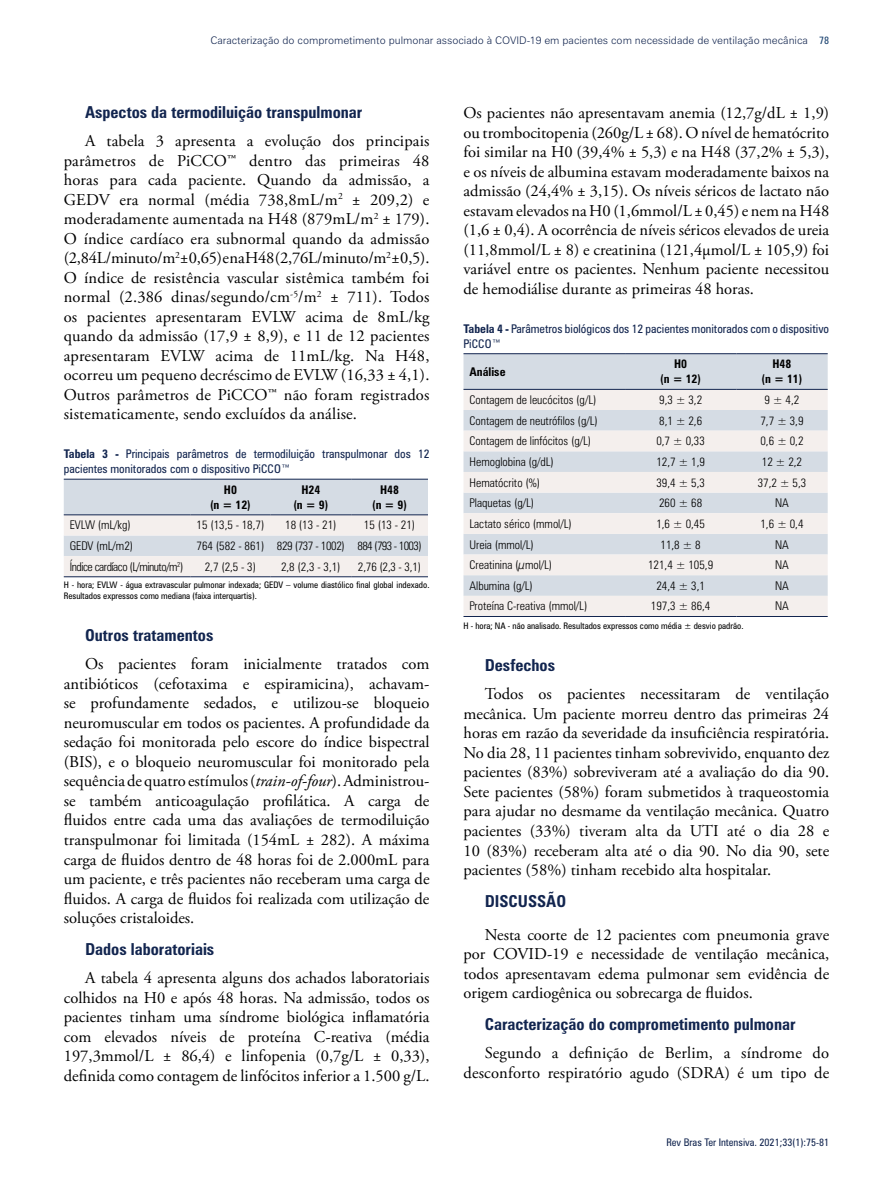
<style>
.page{position:relative;width:893px;height:1191px;background:#fff}
.page>*{position:absolute;margin:0;border:0;box-sizing:border-box;transform-origin:0 0}
.t1{font:16.5px/19.5px "Adobe Garamond Pro";color:#000;text-align:justify}
.t2{font:700 condensed 16.5px "Zurich BT";color:#12254f}
.t3{font:300 condensed 12px "Zurich BT";color:#000}
.t4{font:condensed 12px/15px "Zurich BT";color:#12254f}
.t5{font:700 condensed 12px/15px "Zurich BT";color:#000;text-align:center}
.t6{font:300 condensed 12px "Zurich BT";letter-spacing:-.03em;color:#000}
.t7{font:300 condensed 12px "Zurich BT";letter-spacing:-.04em;color:#000}
.t8{font:300 10.5px "Zurich BT";color:#12254f}
.t9{font:condensed 10.5px "Zurich BT";color:#12254f}
.t10{font:condensed 9px/10.8px "Zurich BT";color:#000}
.s1{font-weight:400;font-stretch:condensed;color:#163f6d}
.s2{font-weight:700}
.s3{font-style:italic}
</style>
<div class="page">
<svg style="left:64px;top:480px;width:364px;height:96px;background:#e1e3e7"></svg>
<hr style="left:64px;top:479px;width:126px;height:1px;background:#12254f">
<hr style="left:190px;top:479px;width:80px;height:1px;background:#12254f">
<hr style="left:270px;top:479px;width:81px;height:1px;background:#12254f">
<hr style="left:351px;top:479px;width:77px;height:1px;background:#12254f">
<hr style="left:64px;top:514px;width:126px;height:1px;background:#12254f">
<hr style="left:190px;top:514px;width:80px;height:1px;background:#12254f">
<hr style="left:270px;top:514px;width:81px;height:1px;background:#12254f">
<hr style="left:351px;top:514px;width:77px;height:1px;background:#12254f">
<hr style="left:64px;top:576px;width:126px;height:1px;background:#12254f">
<hr style="left:190px;top:576px;width:80px;height:1px;background:#12254f">
<hr style="left:270px;top:576px;width:81px;height:1px;background:#12254f">
<hr style="left:351px;top:576px;width:77px;height:1px;background:#12254f">
<div style="left:463px;top:354px;width:365px;height:35px;background:#d5dce4"></div>
<svg style="left:463px;top:390px;width:365px;height:226px;background:#e6e6e9"></svg>
<hr style="left:463px;top:353px;width:162px;height:1px;background:#12254f">
<hr style="left:625px;top:353px;width:111px;height:1px;background:#12254f">
<hr style="left:736px;top:353px;width:92px;height:1px;background:#12254f">
<hr style="left:463px;top:389px;width:162px;height:1px;background:#12254f">
<hr style="left:625px;top:389px;width:111px;height:1px;background:#12254f">
<hr style="left:736px;top:389px;width:92px;height:1px;background:#12254f">
<hr style="left:463px;top:616px;width:162px;height:1px;background:#12254f">
<hr style="left:625px;top:616px;width:111px;height:1px;background:#12254f">
<hr style="left:736px;top:616px;width:92px;height:1px;background:#12254f">
<p class="t8" style="left:211px;top:34px;width:620px">Caracterização do comprometimento pulmonar associado à COVID-19 em pacientes com necessidade de ventilação mecânica <span class="s1">78</span></p>
<p class="t2" style="left:85px;top:102px;width:279px">Aspectos da termodiluição transpulmonar</p>
<p class="t1" style="left:64px;top:132px;width:367px;text-indent:21px">A tabela 3 apresenta a evolução dos principais parâmetros de PiCCO™ dentro das primeiras 48 horas para cada paciente. Quando da admissão, a GEDV era normal (média 738,8mL/m<sup>2</sup> ± 209,2) e moderadamente aumentada na H48 (879mL/m<sup>2</sup> ± 179).<br>O índice cardíaco era subnormal quando da admissão (2,84L/minuto/m<sup>2</sup> ± 0,65) e na H48 (2,76L/minuto/m<sup>2</sup> ± 0,5).<br>O índice de resistência vascular sistêmica também foi normal (2.386 dinas/segundo/cm<sup>-5</sup>/m<sup>2</sup> ± 711). Todos os pacientes apresentaram EVLW acima de 8mL/kg quando da admissão (17,9 ± 8,9), e 11 de 12 pacientes apresentaram EVLW acima de 11mL/kg. Na H48, ocorreu um pequeno decréscimo de EVLW (16,33 ± 4,1).<br>Outros parâmetros de PiCCO™ não foram registrados sistematicamente, sendo excluídos da análise.</p>
<p class="t4" style="left:64px;top:446px;width:367px"><span class="s2">Tabela 3 -</span> Principais parâmetros de termodiluição transpulmonar dos 12 pacientes monitorados com o dispositivo PiCCO™</p>
<p class="t5" style="left:210px;top:482px;width:42px">H0<br>(n = 12)</p>
<p class="t5" style="left:293px;top:482px;width:36px">H24<br>(n = 9)</p>
<p class="t5" style="left:372px;top:482px;width:36px">H48<br>(n = 9)</p>
<p class="t3" style="left:70px;top:518px;width:63px">EVLW (mL/kg)</p>
<p class="t3" style="left:197px;top:518px;width:69px">15 (13,5 - 18,7)</p>
<p class="t3" style="left:285px;top:518px;width:53px">18 (13 - 21)</p>
<p class="t3" style="left:364px;top:518px;width:53px">15 (13 - 21)</p>
<p class="t3" style="left:70px;top:538px;width:65px">GEDV (mL/m2)</p>
<p class="t6" style="left:197px;top:538px;width:227px">764 (582 - 861) 829 (737 - 1002) 884 (793 - 1003)</p>
<p class="t7" style="left:70px;top:559px;width:115px">Índice cardíaco (L/minuto/m<sup>2</sup>)</p>
<p class="t3" style="left:205px;top:559px;width:53px">2,7 (2,5 - 3)</p>
<p class="t3" style="left:281px;top:559px;width:61px">2,8 (2,3 - 3,1)</p>
<p class="t3" style="left:358px;top:559px;width:65px">2,76 (2,3 - 3,1)</p>
<p class="t10" style="left:64px;top:579px;width:367px">H - hora; EVLW - água extravascular pulmonar indexada; GEDV – volume diastólico final global indexado.<br>Resultados expressos como mediana (faixa interquartis).</p>
<p class="t2" style="left:85px;top:625px;width:130px">Outros tratamentos</p>
<p class="t1" style="left:64px;top:655px;width:367px;text-indent:21px">Os pacientes foram inicialmente tratados com antibióticos (cefotaxima e espiramicina), achavam&shy;se profundamente sedados, e utilizou-se bloqueio neuromuscular em todos os pacientes. A profundidade da sedação foi monitorada pelo escore do índice bispectral (BIS), e o bloqueio neuromuscular foi monitorado pela sequência de quatro estímulos (<span class="s3">train-of-four</span>). Administrou&shy;se também anticoagulação profilática. A carga de fluidos entre cada uma das avaliações de termodiluição transpulmonar foi limitada (154mL ± 282). A máxima carga de fluidos dentro de 48 horas foi de 2.000mL para um paciente, e três pacientes não receberam uma carga de fluidos. A carga de fluidos foi realizada com utilização de soluções cristaloides.</p>
<p class="t2" style="left:85px;top:939px;width:131px">Dados laboratoriais</p>
<p class="t1" style="left:64px;top:969px;width:367px;text-indent:21px">A tabela 4 apresenta alguns dos achados laboratoriais colhidos na H0 e após 48 horas. Na admissão, todos os pacientes tinham uma síndrome biológica inflamatória com elevados níveis de proteína C-reativa (média 197,3mmol/L ± 86,4) e linfopenia (0,7g/L ± 0,33), definida como contagem de linfócitos inferior a 1.500 g/L.</p>
<p class="t1" style="left:463px;top:104px;width:367px">Os pacientes não apresentavam anemia (12,7g/dL ± 1,9) ou trombocitopenia (260g/L ± 68). O nível de hematócrito foi similar na H0 (39,4% ± 5,3) e na H48 (37,2% ± 5,3), e os níveis de albumina estavam moderadamente baixos na admissão (24,4% ± 3,15). Os níveis séricos de lactato não estavam elevados na H0 (1,6mmol/L ± 0,45) e nem na H48 (1,6 ± 0,4). A ocorrência de níveis séricos elevados de ureia (11,8mmol/L ± 8) e creatinina (121,4µmol/L ± 105,9) foi variável entre os pacientes. Nenhum paciente necessitou de hemodiálise durante as primeiras 48 horas.</p>
<p class="t4" style="left:463px;top:321px;width:367px"><span class="s2">Tabela 4 -</span> Parâmetros biológicos dos 12 pacientes monitorados com o dispositivo<br>PiCCO™</p>
<p class="t5" style="left:469px;top:364px;width:38px">Análise</p>
<p class="t5" style="left:660px;top:356px;width:42px">H0<br>(n = 12)</p>
<p class="t5" style="left:761px;top:356px;width:42px">H48<br>(n = 11)</p>
<p class="t3" style="left:469px;top:392px;width:128px">Contagem de leucócitos (g/L)</p>
<p class="t3" style="left:659px;top:392px;width:45px">9,3 ± 3,2</p>
<p class="t3" style="left:765px;top:392px;width:36px">9 ± 4,2</p>
<p class="t3" style="left:469px;top:413px;width:130px">Contagem de neutrófilos (g/L)</p>
<p class="t3" style="left:659px;top:413px;width:45px">8,1 ± 2,6</p>
<p class="t3" style="left:760px;top:413px;width:45px">7,7 ± 3,9</p>
<p class="t3" style="left:469px;top:434px;width:123px">Contagem de linfócitos (g/L)</p>
<p class="t3" style="left:656px;top:434px;width:50px">0,7 ± 0,33</p>
<p class="t3" style="left:760px;top:434px;width:45px">0,6 ± 0,2</p>
<p class="t3" style="left:469px;top:454px;width:86px">Hemoglobina (g/dL)</p>
<p class="t3" style="left:656px;top:454px;width:50px">12,7 ± 1,9</p>
<p class="t3" style="left:762px;top:454px;width:42px">12 ± 2,2</p>
<p class="t3" style="left:469px;top:475px;width:72px">Hematócrito (%)</p>
<p class="t3" style="left:656px;top:475px;width:50px">39,4 ± 5,3</p>
<p class="t3" style="left:758px;top:475px;width:50px">37,2 ± 5,3</p>
<p class="t3" style="left:469px;top:496px;width:66px">Plaquetas (g/L)</p>
<p class="t3" style="left:659px;top:496px;width:45px">260 ± 68</p>
<p class="t3" style="left:775px;top:496px;width:15px">NA</p>
<p class="t3" style="left:469px;top:516px;width:104px">Lactato sérico (mmol/L)</p>
<p class="t3" style="left:656px;top:516px;width:50px">1,6 ± 0,45</p>
<p class="t3" style="left:760px;top:516px;width:45px">1,6 ± 0,4</p>
<p class="t3" style="left:469px;top:537px;width:66px">Ureia (mmol/L)</p>
<p class="t3" style="left:660px;top:537px;width:42px">11,8 ± 8</p>
<p class="t3" style="left:775px;top:537px;width:15px">NA</p>
<p class="t3" style="left:469px;top:557px;width:84px">Creatinina (µmol/L)</p>
<p class="t3" style="left:648px;top:557px;width:67px">121,4 ± 105,9</p>
<p class="t3" style="left:775px;top:557px;width:15px">NA</p>
<p class="t3" style="left:469px;top:578px;width:65px">Albumina (g/L)</p>
<p class="t3" style="left:656px;top:578px;width:50px">24,4 ± 3,1</p>
<p class="t3" style="left:775px;top:578px;width:15px">NA</p>
<p class="t3" style="left:469px;top:599px;width:119px">Proteína C-reativa (mmol/L)</p>
<p class="t3" style="left:651px;top:599px;width:61px">197,3 ± 86,4</p>
<p class="t3" style="left:775px;top:599px;width:15px">NA</p>
<p class="t10" style="left:463px;top:620px;width:281px">H - hora; NA - não analisado. Resultados expressos como média ± desvio padrão.</p>
<p class="t2" style="left:485px;top:655px;width:72px">Desfechos</p>
<p class="t1" style="left:463px;top:685px;width:367px;text-indent:21px">Todos os pacientes necessitaram de ventilação mecânica. Um paciente morreu dentro das primeiras 24 horas em razão da severidade da insuficiência respiratória.<br>No dia 28, 11 pacientes tinham sobrevivido, enquanto dez pacientes (83%) sobreviveram até a avaliação do dia 90.<br>Sete pacientes (58%) foram submetidos à traqueostomia para ajudar no desmame da ventilação mecânica. Quatro pacientes (33%) tiveram alta da UTI até o dia 28 e 10 (83%) receberam alta até o dia 90. No dia 90, sete pacientes (58%) tinham recebido alta hospitalar.</p>
<p class="t2" style="left:485px;top:891px;width:83px">DISCUSSÃO</p>
<p class="t1" style="left:463px;top:925px;width:367px;text-indent:21px">Nesta coorte de 12 pacientes com pneumonia grave por COVID-19 e necessidade de ventilação mecânica, todos apresentavam edema pulmonar sem evidência de origem cardiogênica ou sobrecarga de fluidos.</p>
<p class="t2" style="left:485px;top:1014px;width:312px">Caracterização do comprometimento pulmonar</p>
<p class="t1" style="left:463px;top:1044px;width:367px;text-align:right">Segundo a definição de Berlim, a síndrome do desconforto respiratório agudo (SDRA) é um tipo de</p>
<p class="t9" style="left:666px;top:1135px;width:164px">Rev Bras Ter Intensiva. 2021;33(1):75-81</p>
</div>
